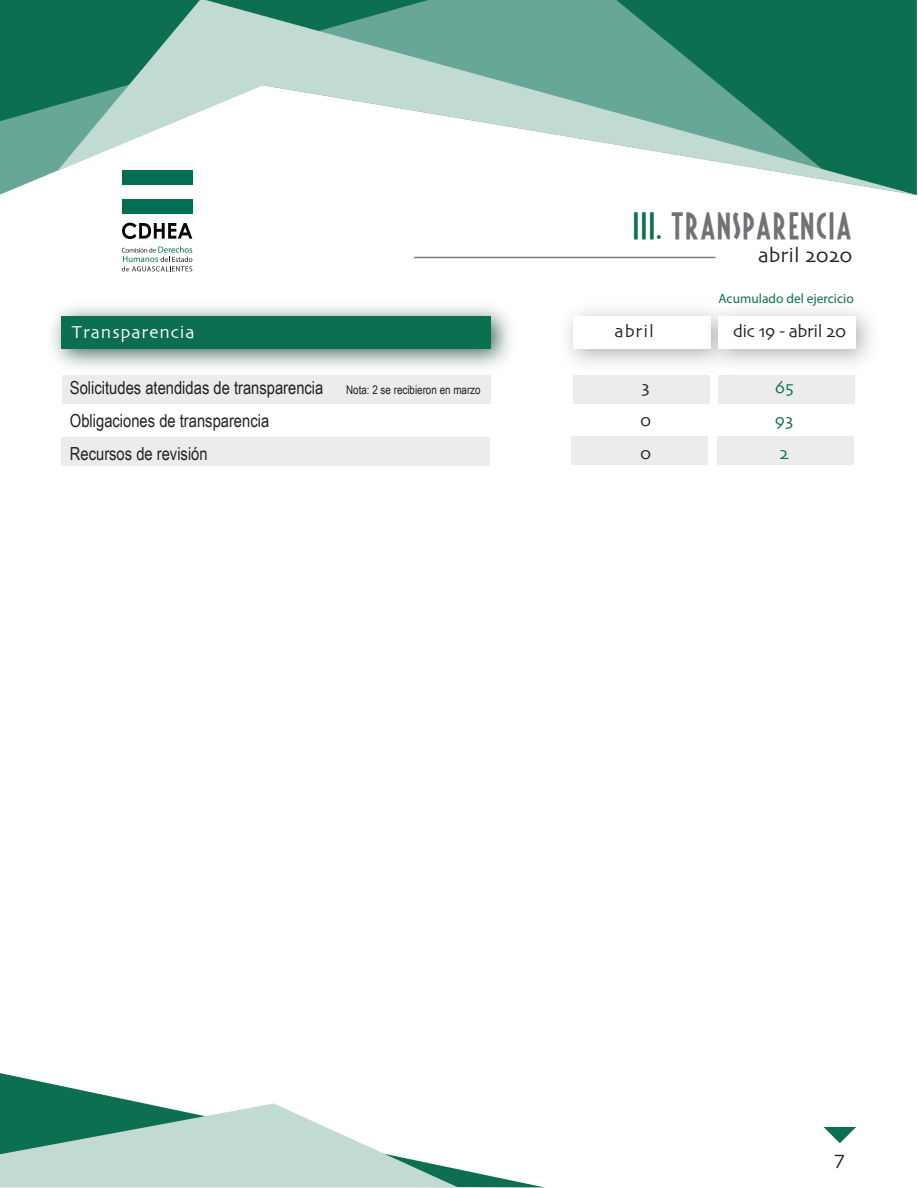
<style>
.page{position:relative;width:918px;height:1188px;background:#fff}
.page>*{position:absolute;margin:0;border:0;box-sizing:border-box;transform-origin:0 0}
.t1{font:30px "Fiesta";letter-spacing:.05em;color:#717275}
.t2{font:21px "Skia";color:#231f20}
.t3{font:18px/33px "Arial Narrow";color:#231f20}
.t4{font:18px/33px "Skia";letter-spacing:-.025em;color:#231f20;text-align:justify}
.t5{font:18px "Skia";letter-spacing:.05em;color:#fff}
.t6{font:18px/33px "Skia";color:#0d6f51;text-align:justify}
.t7{font:13.5px "Myriad Pro";color:#0d6f51}
.t8{font:12px "Arial Narrow";color:#231f20}
.s1{color:#0d6f51}
</style>
<div class="page">
<div style="left:572px;top:436px;width:136px;height:29px;background:#ececee"></div>
<div style="left:61px;top:437px;width:429px;height:29px;background:#ececee"></div>
<svg style="left:0;top:121px;width:57px;height:74px;fill:#66a797"></svg>
<div style="left:0;top:0;width:57px;height:121px;background:#0d6f51"></div>
<svg style="left:57px;top:0;width:860px;height:195px"></svg>
<svg style="left:0;top:1073px;width:542px;height:114px"></svg>
<svg style="left:0;top:1103px;width:458px;height:84px"></svg>
<svg style="left:824px;top:1127px;width:32px;height:16px"></svg>
<div style="left:122px;top:170px;width:70px;height:14px;background:#006e51"></div>
<div style="left:122px;top:199px;width:70px;height:15px;background:#006e51"></div>
<svg style="left:122px;top:223px;width:70px;height:16px"></svg>
<svg style="left:122px;top:246px;width:70px;height:25px"></svg>
<hr style="left:414px;top:257px;width:302px;height:1px;background:#7a7c7f">
<div style="left:62px;top:375px;width:429px;height:29px;background:#ececee"></div>
<img style="left:52px;top:306px;width:459px;height:62px">
<div style="left:62px;top:316px;width:429px;height:33px;background:#0d6f51"></div>
<div style="left:573px;top:375px;width:137px;height:29px;background:#ececee"></div>
<div style="left:719px;top:375px;width:136px;height:29px;background:#ececee"></div>
<div style="left:717px;top:436px;width:137px;height:29px;background:#ececee"></div>
<h1 class="t1" style="left:632px;top:207px;width:220px"><span class="s1">III.</span> TRANSPARENCIA</h1>
<p class="t2" style="left:758px;top:243px;width:96px">abril 2020</p>
<p class="t7" style="left:719px;top:290px;width:137px">Acumulado del ejercicio</p>
<p class="t5" style="left:72px;top:322px;width:125px">Transparencia</p>
<p class="t4" style="left:615px;top:316px;width:41px">abril</p>
<p class="t4" style="left:733px;top:316px;width:115px">dic 19 - abril 20</p>
<p class="t3" style="left:70px;top:371px;width:255px">Solicitudes atendidas de transparencia<br>Obligaciones de transparencia<br>Recursos de revisión</p>
<p class="t4" style="left:640px;top:372px;width:13px">3<br>0<br>0</p>
<p class="t6" style="left:775px;top:372px;width:20px">65<br>93<br>2</p>
<p class="t8" style="left:346px;top:381px;width:136px">Nota: 2 se recibieron en marzo</p>
<p class="t2" style="left:835px;top:1145px;width:12px">7</p>
</div>
